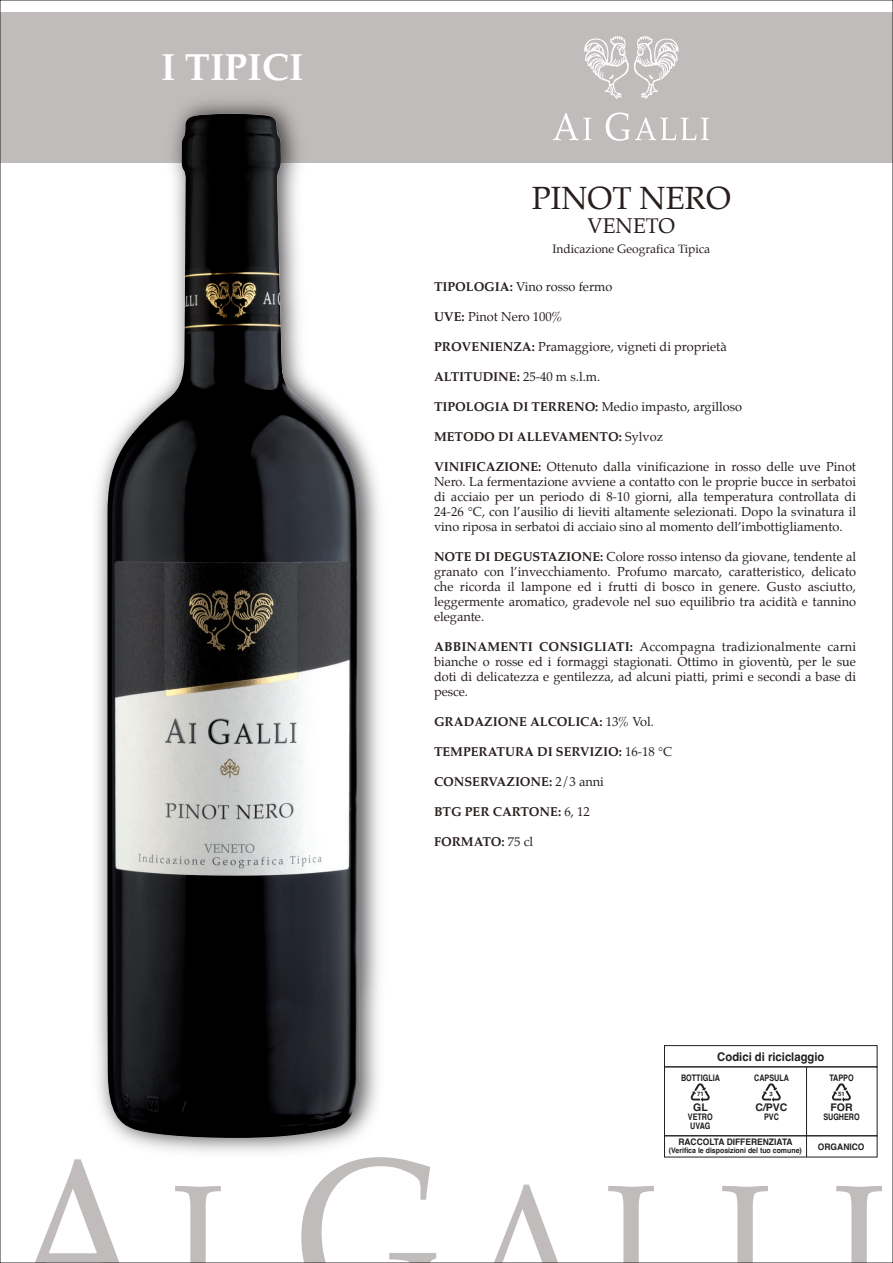
<style>
.page{position:relative;width:893px;height:1263px;background:#fff}
.page>*{position:absolute;margin:0;border:0;box-sizing:border-box;transform-origin:0 0}
.t1{font:700 37.5px "Palatino";color:#fff}
.t2{font:31.5px "Palatino";color:#271e1d}
.t3{font:21px "Palatino";color:#271e1d}
.t4{font:12.75px/15px "Palatino";color:#271e1d;text-align:justify}
.t5{font:700 12.75px "Palatino";color:#271e1d}
.t6{font:12px "Palatino";color:#271e1d}
.t7{font:700 12px "Helvetica";color:#231f20;scale:.94 1}
.t8{font:700 10.5px "Helvetica";color:#231f20}
.t9{font:700 9px/9px "Helvetica";color:#231f20;scale:.8 1}
.t10{font:700 9px "Helvetica";color:#231f20;scale:.94 1}
.t11{font:700 7.5px "Helvetica";color:#231f20;scale:.93 1}
.t12{font:700 6px "Helvetica";color:#231f20}
.s1{font-weight:700}
.s2{font-weight:400}
</style>
<div class="page">
<svg style="left:35px;top:1159px;width:84px;height:102px"></svg>
<svg style="left:175px;top:1186px;width:46px;height:75px"></svg>
<svg style="left:301px;top:1157px;width:135px;height:104px"></svg>
<svg style="left:494px;top:1184px;width:64px;height:77px"></svg>
<svg style="left:608px;top:1186px;width:46px;height:75px"></svg>
<svg style="left:722px;top:1186px;width:46px;height:75px"></svg>
<svg style="left:836px;top:1186px;width:46px;height:75px"></svg>
<div style="left:0;top:13px;width:893px;height:150px;background:#c0bcbb"></div>
<img style="left:85px;top:101px;width:306px;height:1063px">
<img style="left:107px;top:114px;width:253px;height:1024px">
<svg style="left:584px;top:36px;width:95px;height:63px"></svg>
<svg style="left:553px;top:113px;width:39px;height:27px"></svg>
<svg style="left:606px;top:113px;width:103px;height:28px"></svg>
<svg style="left:762px;top:1083px;width:19px;height:19px"></svg>
<svg style="left:832px;top:1083px;width:19px;height:19px"></svg>
<svg style="left:691px;top:1083px;width:19px;height:19px"></svg>
<div style="left:664px;top:1045px;width:213px;height:22px;border:1px solid #231f20"></div>
<hr style="left:806px;top:1067px;width:1px;height:90px;background:#231f20">
<div style="left:664px;top:1135px;width:213px;height:22px;border:1px solid #231f20"></div>
<h1 class="t1" style="left:161px;top:45px;width:144px">I TIPICI</h1>
<h2 class="t2" style="left:532px;top:184px;width:200px">PINOT NERO</h2>
<p class="t6" style="left:552px;top:244px;width:159px">Indicazione Geografica Tipica</p>
<h3 class="t3" style="left:588px;top:217px;width:89px">VENETO</h3>
<p class="t4" style="left:434px;top:281px;width:180px"><span class="s1">TIPOLOGIA:</span> Vino rosso fermo</p>
<p class="t4" style="left:434px;top:311px;width:130px"><span class="s1">UVE:</span> Pinot Nero 100%</p>
<p class="t4" style="left:434px;top:341px;width:294px"><span class="s1">PROVENIENZA:</span> Pramaggiore, vigneti di proprietà</p>
<p class="t4" style="left:434px;top:371px;width:168px"><span class="s1">ALTITUDINE:</span> 25-40 m s.l.m.</p>
<p class="t4" style="left:434px;top:401px;width:310px"><span class="s1">TIPOLOGIA DI TERRENO:</span> Medio impasto, argilloso</p>
<p class="t5" style="left:434px;top:429px;width:231px">METODO DI ALLEVAMENTO: <span class="s2">Sylvoz</span></p>
<p class="t4" style="left:434px;top:461px;width:424px"><span class="s1">VINIFICAZIONE:</span> Ottenuto dalla vinificazione in rosso delle uve Pinot Nero. La fermentazione avviene a contatto con le proprie bucce in serbatoi di acciaio per un periodo di 8-10 giorni, alla temperatura controllata di 24-26 °C, con l’ausilio di lieviti altamente selezionati. Dopo la svinatura il vino riposa in serbatoi di acciaio sino al momento dell’imbottigliamento.</p>
<p class="t4" style="left:434px;top:551px;width:424px"><span class="s1">NOTE DI DEGUSTAZIONE:</span> Colore rosso intenso da giovane, tendente al granato con l’invecchiamento. Profumo marcato, caratteristico, delicato che ricorda il lampone ed i frutti di bosco in genere. Gusto asciutto, leggermente aromatico, gradevole nel suo equilibrio tra acidità e tannino elegante.</p>
<p class="t4" style="left:434px;top:640px;width:424px"><span class="s1">ABBINAMENTI CONSIGLIATI:</span> Accompagna tradizionalmente carni bianche o rosse ed i formaggi stagionati. Ottimo in gioventù, per le sue doti di delicatezza e gentilezza, ad alcuni piatti, primi e secondi a base di pesce.</p>
<p class="t5" style="left:434px;top:714px;width:222px">GRADAZIONE ALCOLICA: <span class="s2">13% Vol.</span></p>
<p class="t5" style="left:434px;top:744px;width:240px">TEMPERATURA DI SERVIZIO: <span class="s2">16-18 °C</span></p>
<p class="t5" style="left:434px;top:774px;width:171px">CONSERVAZIONE: <span class="s2">2/3 anni</span></p>
<p class="t5" style="left:434px;top:804px;width:157px">BTG PER CARTONE: <span class="s2">6, 12</span></p>
<p class="t5" style="left:434px;top:834px;width:101px">FORMATO: <span class="s2">75 cl</span></p>
<p class="t7" style="left:717px;top:1052px;width:116px">Codici di riciclaggio</p>
<p class="t9" style="left:681px;top:1074px;width:50px">BOTTIGLIA</p>
<p class="t12" style="left:697px;top:1091px;width:8px">71</p>
<p class="t8" style="left:693px;top:1103px;width:16px">GL</p>
<p class="t9" style="left:688px;top:1113px;width:33px">VETRO<br>UVAG</p>
<p class="t9" style="left:754px;top:1074px;width:45px">CAPSULA</p>
<p class="t9" style="left:829px;top:1074px;width:32px">TAPPO</p>
<p class="t12" style="left:770px;top:1091px;width:5px">3</p>
<p class="t8" style="left:755px;top:1103px;width:34px">C/PVC</p>
<p class="t9" style="left:764px;top:1113px;width:20px">PVC</p>
<p class="t12" style="left:838px;top:1091px;width:8px">51</p>
<p class="t8" style="left:830px;top:1103px;width:24px">FOR</p>
<p class="t9" style="left:823px;top:1113px;width:47px">SUGHERO</p>
<p class="t10" style="left:678px;top:1138px;width:123px">RACCOLTA DIFFERENZIATA</p>
<p class="t11" style="left:669px;top:1147px;width:144px">(Verifica le disposizioni del tuo comune)</p>
<p class="t10" style="left:818px;top:1143px;width:51px">ORGANICO</p>
</div>
